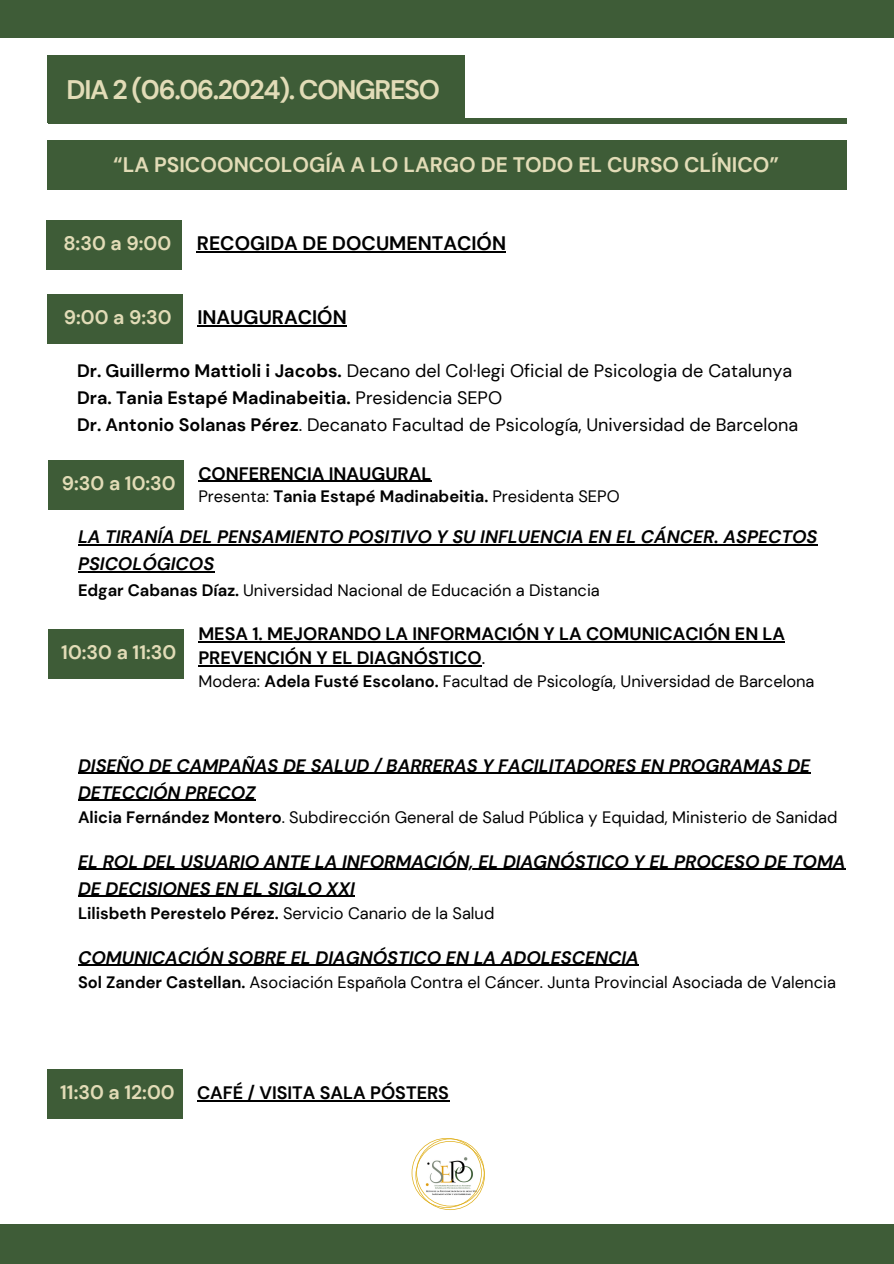
<style>
.page{position:relative;width:894px;height:1264px;background:#fff}
.page>*{position:absolute;margin:0;border:0;box-sizing:border-box;transform-origin:0 0}
.t1{font:700 26.85px "DM Sans";letter-spacing:-.05em;color:#e2dcb7}
.t2{font:700 21px "DM Sans";color:#e2dcb7}
.t3{font:700 19.5px "DM Sans";color:#e2dcb7}
.t4{font:700 19.5px "DM Sans";color:#000}
.t5{font:italic 700 18px/27px "DM Sans";color:#000}
.t6{font:18px/27px "DM Sans";color:#000}
.t7{font:700 18px/23.7px "DM Sans";color:#000}
.t8{font:16.5px "DM Sans";color:#000}
.t9{font:700 16.5px "DM Sans";color:#000}
.s1{font-weight:700}
.s2{font-weight:400}
.s3{font-size:19.5px;color:#e2dcb7}
</style>
<div class="page">
<div style="left:0;top:1224px;width:893px;height:39px;background:#3e5c37"></div>
<div style="left:0;top:0;width:893px;height:38px;background:#3e5c37"></div>
<svg style="left:411px;top:1138px;width:73px;height:71px"></svg>
<div style="left:48px;top:118px;width:798px;height:5px;background:#3e5c37"></div>
<div style="left:47px;top:55px;width:417px;height:68px;background:#3e5c37"></div>
<hr style="left:197px;top:251px;width:309px;height:1px;background:#000">
<div style="left:47px;top:220px;width:135px;height:50px;background:#3e5c37"></div>
<div style="left:47px;top:140px;width:799px;height:50px;background:#3e5c37"></div>
<hr style="left:197px;top:325px;width:150px;height:1px;background:#000">
<div style="left:47px;top:294px;width:136px;height:50px;background:#3e5c37"></div>
<hr style="left:78px;top:544px;width:739px;height:1px;background:#000">
<hr style="left:78px;top:571px;width:136px;height:1px;background:#000">
<hr style="left:198px;top:481px;width:233px;height:1px;background:#000">
<div style="left:48px;top:460px;width:136px;height:50px;background:#3e5c37"></div>
<hr style="left:78px;top:772px;width:732px;height:1px;background:#000">
<hr style="left:78px;top:799px;width:177px;height:1px;background:#000">
<hr style="left:78px;top:868px;width:767px;height:1px;background:#000">
<hr style="left:78px;top:895px;width:277px;height:1px;background:#000">
<hr style="left:78px;top:964px;width:560px;height:1px;background:#000">
<hr style="left:198px;top:641px;width:587px;height:1px;background:#000">
<hr style="left:198px;top:665px;width:283px;height:1px;background:#000">
<div style="left:48px;top:629px;width:136px;height:50px;background:#3e5c37"></div>
<hr style="left:197px;top:1100px;width:252px;height:1px;background:#000">
<div style="left:47px;top:1069px;width:135px;height:49px;background:#3e5c37"></div>
<h1 class="t1" style="left:67px;top:73px;width:375px">DIA 2 (06.06.2024). CONGRESO</h1>
<p class="t2" style="left:113px;top:151px;width:667px">“LA PSICOONCOLOGÍA A LO LARGO DE TODO EL CURSO CLÍNICO”</p>
<p class="t3" style="left:63px;top:231px;width:109px">8:30 a 9:00</p>
<p class="t4" style="left:197px;top:231px;width:310px">RECOGIDA DE DOCUMENTACIÓN</p>
<p class="t3" style="left:64px;top:304px;width:109px">9:00 a 9:30</p>
<p class="t4" style="left:197px;top:304px;width:151px">INAUGURACIÓN</p>
<p class="t6" style="left:77px;top:357px;width:722px"><span class="s1">Dr. Guillermo Mattioli i Jacobs.</span> Decano del Col·legi Oficial de Psicologia de Catalunya<br><span class="s1">Dra. Tania Estapé Madinabeitia.</span> Presidencia SEPO<br><span class="s1">Dr. Antonio Solanas Pérez</span>. Decanato Facultad de Psicología, Universidad de Barcelona</p>
<p class="t3" style="left:62px;top:470px;width:115px">9:30 a 10:30</p>
<p class="t7" style="left:198px;top:462px;width:234px">CONFERENCIA INAUGURAL</p>
<p class="t9" style="left:198px;top:486px;width:423px"><span class="s2">Presenta:</span> Tania Estapé Madinabeitia. <span class="s2">Presidenta SEPO</span></p>
<p class="t5" style="left:78px;top:523px;width:740px">LA TIRANÍA DEL PENSAMIENTO POSITIVO Y SU INFLUENCIA EN EL CÁNCER. ASPECTOS<br>PSICOLÓGICOS</p>
<p class="t8" style="left:78px;top:579px;width:523px"><span class="s1">Edgar Cabanas Díaz.</span> Universidad Nacional de Educación a Distancia</p>
<p class="t3" style="left:61px;top:640px;width:116px">10:30 a 11:30</p>
<p class="t7" style="left:198px;top:622px;width:588px">MESA 1. MEJORANDO LA INFORMACIÓN Y LA COMUNICACIÓN EN LA<br>PREVENCIÓN Y EL DIAGNÓSTICO<span class="s2">.</span></p>
<p class="t8" style="left:198px;top:670px;width:617px">Modera: <span class="s1">Adela Fusté Escolano.</span> Facultad de Psicología, Universidad de Barcelona</p>
<p class="t5" style="left:78px;top:752px;width:733px">DISEÑO DE CAMPAÑAS DE SALUD / BARRERAS Y FACILITADORES EN PROGRAMAS DE<br>DETECCIÓN PRECOZ</p>
<p class="t8" style="left:78px;top:806px;width:760px"><span class="s1">Alicia Fernández Montero</span>. Subdirección General de Salud Pública y Equidad, Ministerio de Sanidad</p>
<p class="t5" style="left:78px;top:848px;width:768px">EL ROL DEL USUARIO ANTE LA INFORMACIÓN, EL DIAGNÓSTICO Y EL PROCESO DE TOMA<br>DE DECISIONES EN EL SIGLO XXI</p>
<p class="t9" style="left:78px;top:902px;width:418px">Lilisbeth Perestelo Pérez. <span class="s2">Servicio Canario de la Salud</span></p>
<p class="t5" style="left:78px;top:944px;width:562px">COMUNICACIÓN SOBRE EL DIAGNÓSTICO EN LA ADOLESCENCIA</p>
<p class="t8" style="left:78px;top:971px;width:759px"><span class="s1">Sol Zander Castellan.</span> Asociación Española Contra el Cáncer. Junta Provincial Asociada de Valencia</p>
<p class="t7" style="left:60px;top:1081px;width:390px"><span class="s3">11:30 a 12:00</span> CAFÉ / VISITA SALA PÓSTERS</p>
</div>
